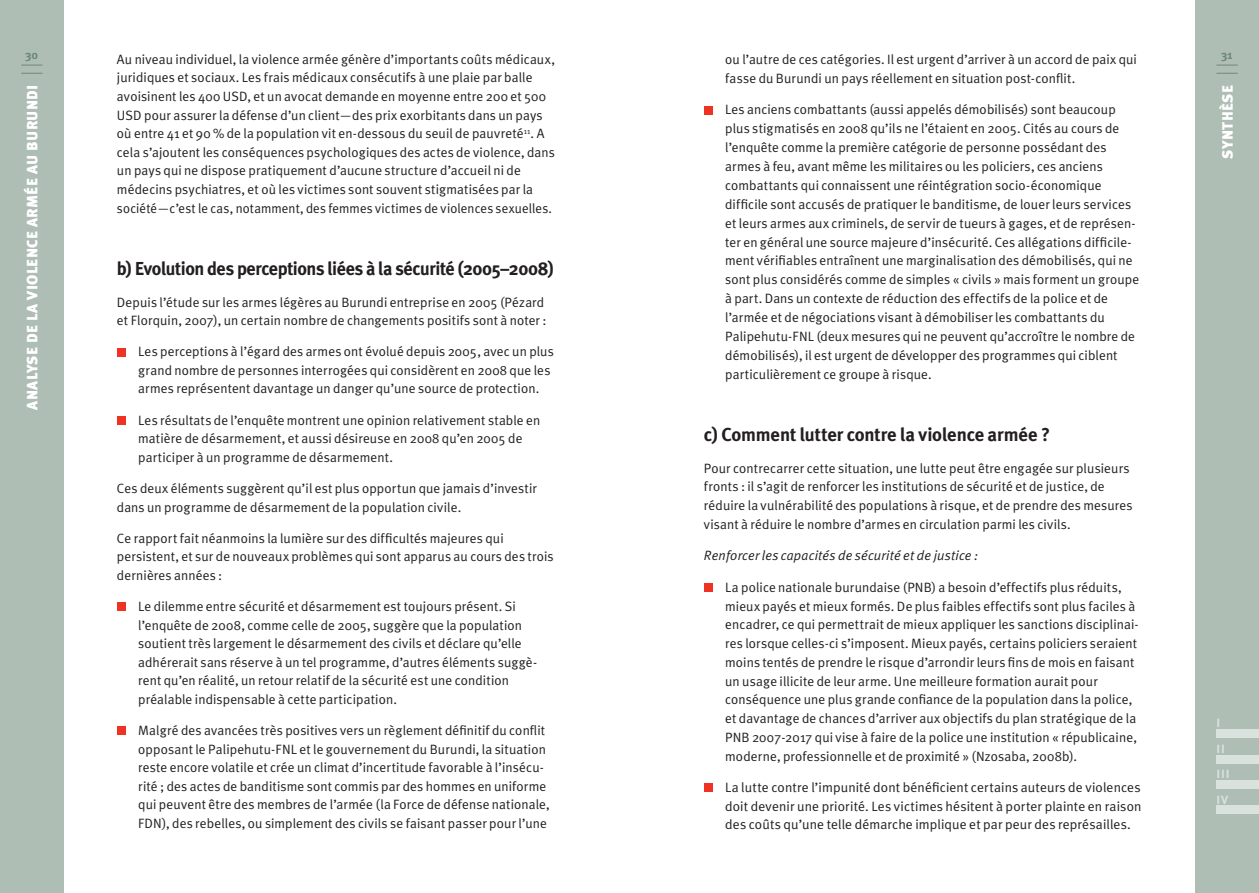
<style>
.page{position:relative;width:1259px;height:893px;background:#fff}
.page>*{position:absolute;margin:0;border:0;box-sizing:border-box;transform-origin:0 0}
.t1{font:700 18.75px "Meta Plus";letter-spacing:-.02em;color:#231f20}
.t2{font:900 15px "Meta Plus";letter-spacing:.02em;color:#fff}
.t3{font:13.5px/18.6px "Meta Plus Normal";letter-spacing:.01em;color:#231f20}
.t4{font:italic 13.5px "Meta Plus Normal";letter-spacing:.01em;color:#231f20}
.t5{font:700 12px/25.5px "Meta Plus";color:#d9e2dd}
.t6{font:700 12px "Meta Plus";color:#6e8878}
</style>
<div class="page">
<div style="left:0;top:0;width:64px;height:893px;background:#aebeb4"></div>
<svg style="left:21px;top:65px;width:22px;height:1px"></svg>
<svg style="left:21px;top:73px;width:22px;height:1px"></svg>
<div style="left:1195px;top:0;width:64px;height:893px;background:#aebeb4"></div>
<svg style="left:1216px;top:65px;width:21px;height:1px"></svg>
<svg style="left:1216px;top:73px;width:21px;height:1px"></svg>
<div style="left:1216px;top:729px;width:43px;height:9px;background:#d9e2dd"></div>
<div style="left:1216px;top:755px;width:43px;height:8px;background:#d9e2dd"></div>
<div style="left:1216px;top:780px;width:43px;height:9px;background:#d9e2dd"></div>
<div style="left:1216px;top:806px;width:43px;height:8px;background:#d9e2dd"></div>
<div style="left:117px;top:348px;width:8px;height:8px;background:#ee3224"></div>
<div style="left:117px;top:416px;width:8px;height:9px;background:#ee3224"></div>
<div style="left:117px;top:603px;width:8px;height:8px;background:#ee3224"></div>
<div style="left:117px;top:727px;width:8px;height:8px;background:#ee3224"></div>
<div style="left:704px;top:106px;width:8px;height:8px;background:#ee3224"></div>
<div style="left:704px;top:583px;width:8px;height:9px;background:#ee3224"></div>
<div style="left:704px;top:784px;width:8px;height:8px;background:#ee3224"></div>
<p class="t6" style="left:26px;top:48px;width:14px">30</p>
<p class="t2" style="left:24px;top:410px;width:326px;rotate:-90deg">ANALYSE DE LA VIOLENCE ARMÉE AU BURUNDI</p>
<p class="t3" style="left:117px;top:50px;width:439px">Au niveau individuel, la violence armée génère d’importants coûts médicaux, juridiques et sociaux. Les frais médicaux consécutifs à une plaie par balle avoisinent les 400 USD, et un avocat demande en moyenne entre 200 et 500<br>USD pour assurer la défense d’un client—des prix exorbitants dans un pays où entre 41 et 90 % de la population vit en-dessous du seuil de pauvreté<sup>11</sup>. A cela s’ajoutent les conséquences psychologiques des actes de violence, dans un pays qui ne dispose pratiquement d’aucune structure d’accueil ni de médecins psychiatres, et où les victimes sont souvent stigmatisées par la société—c’est le cas, notamment, des femmes victimes de violences sexuelles.</p>
<h1 class="t1" style="left:117px;top:258px;width:438px">b) Evolution des perceptions liées à la sécurité (2005–2008)</h1>
<p class="t3" style="left:117px;top:293px;width:431px">Depuis l’étude sur les armes légères au Burundi entreprise en 2005 (Pézard et Florquin, 2007), un certain nombre de changements positifs sont à noter :</p>
<p class="t3" style="left:138px;top:342px;width:417px">Les perceptions à l’égard des armes ont évolué depuis 2005, avec un plus grand nombre de personnes interrogées qui considèrent en 2008 que les armes représentent davantage un danger qu’une source de protection.</p>
<p class="t3" style="left:138px;top:411px;width:403px">Les résultats de l’enquête montrent une opinion relativement stable en matière de désarmement, et aussi désireuse en 2008 qu’en 2005 de participer à un programme de désarmement.</p>
<p class="t3" style="left:117px;top:479px;width:422px">Ces deux éléments suggèrent qu’il est plus opportun que jamais d’investir dans un programme de désarmement de la population civile.</p>
<p class="t3" style="left:117px;top:529px;width:438px">Ce rapport fait néanmoins la lumière sur des difficultés majeures qui persistent, et sur de nouveaux problèmes qui sont apparus au cours des trois dernières années :</p>
<p class="t3" style="left:138px;top:597px;width:400px">Le dilemme entre sécurité et désarmement est toujours présent. Si l’enquête de 2008, comme celle de 2005, suggère que la population soutient très largement le désarmement des civils et déclare qu’elle adhérerait sans réserve à un tel programme, d’autres éléments suggè&shy;rent qu’en réalité, un retour relatif de la sécurité est une condition préalable indispensable à cette participation.</p>
<p class="t3" style="left:138px;top:721px;width:413px">Malgré des avancées très positives vers un règlement définitif du conflit opposant le Palipehutu-FNL et le gouvernement du Burundi, la situation reste encore volatile et crée un climat d’incertitude favorable à l’insécu&shy;rité ; des actes de banditisme sont commis par des hommes en uniforme qui peuvent être des membres de l’armée (la Force de défense nationale, FDN), des rebelles, ou simplement des civils se faisant passer pour l’une</p>
<p class="t3" style="left:725px;top:50px;width:413px">ou l’autre de ces catégories. Il est urgent d’arriver à un accord de paix qui fasse du Burundi un pays réellement en situation post-conflit.</p>
<p class="t3" style="left:725px;top:100px;width:416px">Les anciens combattants (aussi appelés démobilisés) sont beaucoup plus stigmatisés en 2008 qu’ils ne l’étaient en 2005. Cités au cours de l’enquête comme la première catégorie de personne possédant des armes à feu, avant même les militaires ou les policiers, ces anciens combattants qui connaissent une réintégration socio-économique difficile sont accusés de pratiquer le banditisme, de louer leurs services et leurs armes aux criminels, de servir de tueurs à gages, et de représen&shy;ter en général une source majeure d’insécurité. Ces allégations difficile&shy;ment vérifiables entraînent une marginalisation des démobilisés, qui ne sont plus considérés comme de simples « civils » mais forment un groupe à part. Dans un contexte de réduction des effectifs de la police et de l’armée et de négociations visant à démobiliser les combattants du Palipehutu-FNL (deux mesures qui ne peuvent qu’accroître le nombre de démobilisés), il est urgent de développer des programmes qui ciblent particulièrement ce groupe à risque.</p>
<h1 class="t1" style="left:704px;top:424px;width:348px">c) Comment lutter contre la violence armée ?</h1>
<p class="t3" style="left:704px;top:458px;width:430px">Pour contrecarrer cette situation, une lutte peut être engagée sur plusieurs fronts : il s’agit de renforcer les institutions de sécurité et de justice, de réduire la vulnérabilité des populations à risque, et de prendre des mesures visant à réduire le nombre d’armes en circulation parmi les civils.</p>
<p class="t4" style="left:704px;top:548px;width:276px">Renforcer les capacités de sécurité et de justice :</p>
<p class="t3" style="left:725px;top:578px;width:415px">La police nationale burundaise (PNB) a besoin d’effectifs plus réduits, mieux payés et mieux formés. De plus faibles effectifs sont plus faciles à encadrer, ce qui permettrait de mieux appliquer les sanctions disciplinai&shy;res lorsque celles-ci s’imposent. Mieux payés, certains policiers seraient moins tentés de prendre le risque d’arrondir leurs fins de mois en faisant un usage illicite de leur arme. Une meilleure formation aurait pour conséquence une plus grande confiance de la population dans la police, et davantage de chances d’arriver aux objectifs du plan stratégique de la PNB 2007-2017 qui vise à faire de la police une institution « républicaine, moderne, professionnelle et de proximité » (Nzosaba, 2008b).</p>
<p class="t3" style="left:725px;top:778px;width:418px;text-align:justify">La lutte contre l’impunité dont bénéficient certains auteurs de violences doit devenir une priorité. Les victimes hésitent à porter plainte en raison des coûts qu’une telle démarche implique et par peur des représailles.</p>
<p class="t6" style="left:1221px;top:48px;width:13px">31</p>
<p class="t2" style="left:1218px;top:159px;width:75px;rotate:-90deg">synthèse</p>
<p class="t5" style="left:1216px;top:710px;width:7px">I<br>II<br>III<br>IV</p>
</div>
